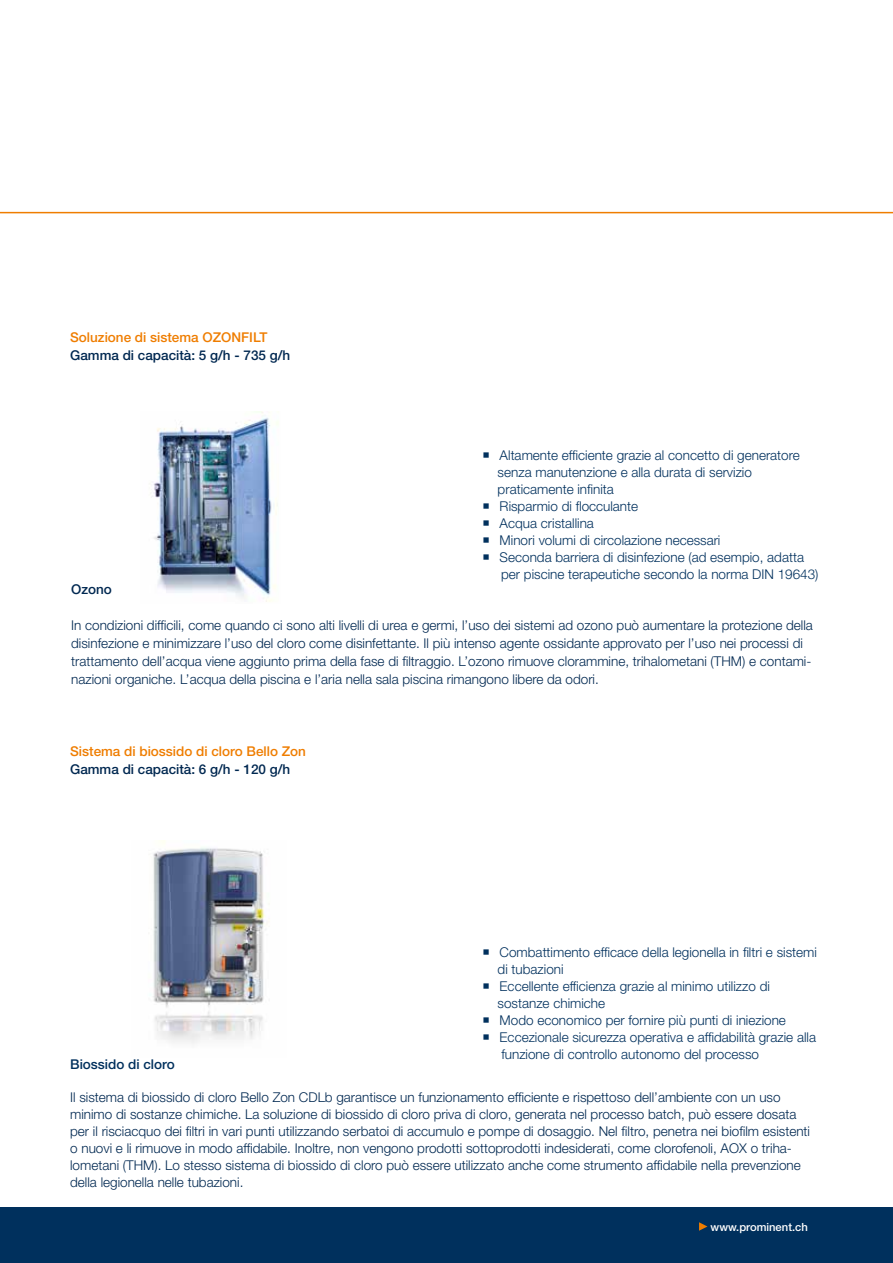
<style>
.page{position:relative;width:893px;height:1263px;background:#fff}
.page>*{position:absolute;margin:0;border:0;box-sizing:border-box;transform-origin:0 0}
.t1{font:300 13.5px/17px "Helvetica Neue LT Pro";color:#002851}
.t2{font:300 13.5px/17px "Helvetica Neue LT Pro";color:#00305d}
.t3{font:500 13.5px "Helvetica Neue LT Pro";color:#002851}
.t4{font:500 13.5px "Helvetica Neue LT Pro";color:#ef7d00}
.t5{font:500 13.5px "Helvetica Neue LT Pro";color:#00305d}
.t6{font:500 11.25px "Helvetica Neue LT Pro";color:#fff}
</style>
<div class="page">
<div style="left:0;top:1208px;width:893px;height:55px;background:#00305d"></div>
<img style="left:153px;top:841px;width:116px;height:203px">
<img style="left:150px;top:412px;width:129px;height:190px">
<hr style="left:0;top:212px;width:893px;height:1px;background:#ef7d00">
<svg style="left:699px;top:1222px;width:8px;height:9px"></svg>
<p class="t4" style="left:70px;top:329px;width:199px">Soluzione di sistema OZONFILT</p>
<p class="t3" style="left:70px;top:347px;width:222px">Gamma di capacità: 5 g/h - 735 g/h</p>
<p class="t2" style="left:498px;top:446px;width:322px">Altamente efficiente grazie al concetto di generatore senza manutenzione e alla durata di servizio praticamente infinita<br>Risparmio di flocculante<br>Acqua cristallina<br>Minori volumi di circolazione necessari<br>Seconda barriera di disinfezione (ad esempio, adatta per piscine terapeutiche secondo la norma DIN 19643)</p>
<p class="t3" style="left:71px;top:581px;width:42px">Ozono</p>
<p class="t1" style="left:71px;top:616px;width:743px;line-height:18px">In condizioni difficili, come quando ci sono alti livelli di urea e germi, l’uso dei sistemi ad ozono può aumentare la protezione della disinfezione e minimizzare l’uso del cloro come disinfettante. Il più intenso agente ossidante approvato per l’uso nei processi di trattamento dell’acqua viene aggiunto prima della fase di filtraggio. L’ozono rimuove clorammine, trihalometani (THM) e contami&shy;nazioni organiche. L’acqua della piscina e l’aria nella sala piscina rimangono libere da odori.</p>
<p class="t4" style="left:70px;top:743px;width:237px">Sistema di biossido di cloro Bello Zon</p>
<p class="t3" style="left:70px;top:761px;width:222px">Gamma di capacità: 6 g/h - 120 g/h</p>
<p class="t2" style="left:498px;top:943px;width:321px">Combattimento efficace della legionella in filtri e sistemi di tubazioni<br>Eccellente efficienza grazie al minimo utilizzo di sostanze chimiche<br>Modo economico per fornire più punti di iniezione Eccezionale sicurezza operativa e affidabilità grazie alla funzione di controllo autonomo del processo</p>
<p class="t5" style="left:70px;top:1056px;width:106px">Biossido di cloro</p>
<p class="t1" style="left:70px;top:1089px;width:741px">Il sistema di biossido di cloro Bello Zon CDLb garantisce un funzionamento efficiente e rispettoso dell’ambiente con un uso minimo di sostanze chimiche. La soluzione di biossido di cloro priva di cloro, generata nel processo batch, può essere dosata per il risciacquo dei filtri in vari punti utilizzando serbatoi di accumulo e pompe di dosaggio. Nel filtro, penetra nei biofilm esistenti o nuovi e li rimuove in modo affidabile. Inoltre, non vengono prodotti sottoprodotti indesiderati, come clorofenoli, AOX o triha&shy;lometani (THM). Lo stesso sistema di biossido di cloro può essere utilizzato anche come strumento affidabile nella prevenzione della legionella nelle tubazioni.</p>
<p class="t6" style="left:711px;top:1220px;width:99px">www.prominent.ch</p>
</div>
